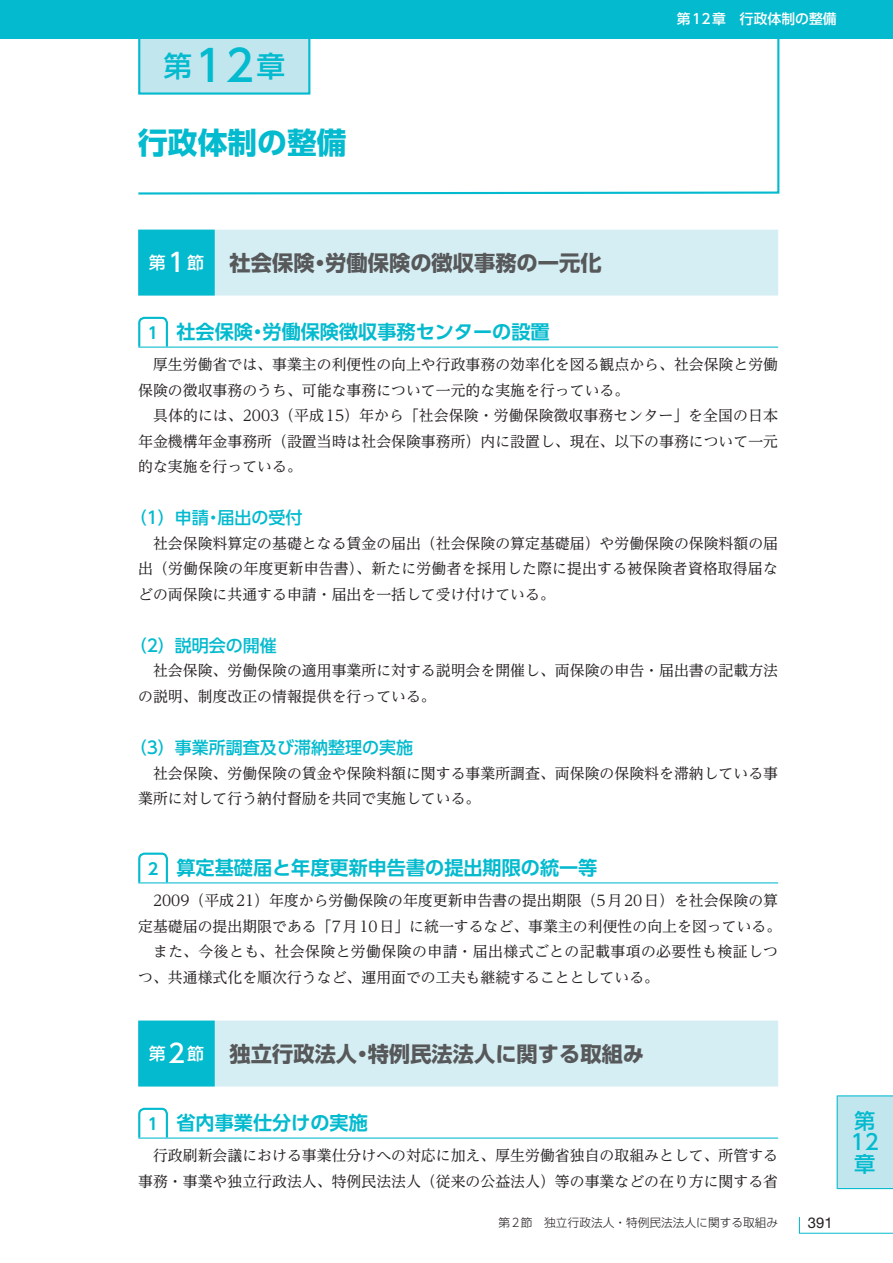
<style>
.page{position:relative;width:893px;height:1263px;background:#fff}
.page>*{position:absolute;margin:0;border:0;box-sizing:border-box;transform-origin:0 0}
.t1{font:700 29.7px "UD Shin Go Pro";color:#03bace}
.t2{font:500 28.65px "UD Shin Go Pro";color:#03bace}
.t3{font:700 21.3px "UD Shin Go Pro";color:#57585a}
.t4{font:500 21.3px/21.3px "UD Shin Go Pro";color:#03bace}
.t5{font:700 19.2px "UD Shin Go Pro De";color:#03bace}
.t6{font:500 16.95px "UD Shin Go Pro";color:#03bace}
.t7{font:14.85px/25.5px "UD Reimin Pro";color:#231f20}
.t8{font:14.85px "UD Reimin Pro";letter-spacing:.025em;color:#231f20}
.t9{font:14.85px "Helvetica Neue LT Std";color:#231f20}
.t10{font:500 13.8px "UD Shin Go Pro";color:#fff}
.t11{font:300 11.7px "UD Shin Go Pro";color:#231f20}
.s1{font-size:43.05px}
.s2{font-weight:500;font-size:16.95px;color:#fff}
.s3{font-weight:500;font-size:25.5px;color:#fff}
.s4{font-size:15.9px}
</style>
<div class="page">
<svg style="left:136px;top:38px;width:644px;height:157px"></svg>
<svg style="left:138px;top:38px;width:172px;height:57px;background:#b4e2eb"></svg>
<div style="left:138px;top:230px;width:640px;height:66px;background:#d5eef3"></div>
<div style="left:138px;top:230px;width:77px;height:66px;background:#03bace"></div>
<hr style="left:138px;top:347px;width:640px;height:1px;background:#03bace">
<hr style="left:138px;top:882px;width:640px;height:1px;background:#03bace">
<div style="left:138px;top:1020px;width:640px;height:66px;background:#d5eef3"></div>
<div style="left:138px;top:1020px;width:77px;height:66px;background:#03bace"></div>
<hr style="left:138px;top:1137px;width:640px;height:1px;background:#03bace">
<svg style="left:138px;top:316px;width:31px;height:32px"></svg>
<svg style="left:138px;top:852px;width:31px;height:32px"></svg>
<svg style="left:138px;top:1107px;width:31px;height:32px"></svg>
<div style="left:0;top:0;width:893px;height:38px;background:#03bace"></div>
<svg style="left:799px;top:1217px;width:94px;height:17px"></svg>
<div style="left:837px;top:1096px;width:56px;height:92px;background:#c2e6ee"></div>
<hr style="left:838px;top:1095px;width:55px;height:1px;background:#03bace">
<hr style="left:837px;top:1095px;width:1px;height:94px;background:#03bace">
<hr style="left:838px;top:1188px;width:55px;height:1px;background:#03bace">
<h2 class="t2" style="left:163px;top:43px;width:123px">第<span class="s1">12</span>章</h2>
<h1 class="t1" style="left:138px;top:118px;width:210px">行政体制の整備</h1>
<p class="t10" style="left:677px;top:8px;width:161px">第12章　行政体制の整備</p>
<h3 class="t3" style="left:149px;top:245px;width:454px"><span class="s2">第</span><span class="s3">1</span><span class="s2">節</span> 社会保険・労働保険の徴収事務の一元化</h3>
<p class="t5" style="left:148px;top:316px;width:403px"><span class="s4">1</span> 社会保険・労働保険徴収事務センターの設置</p>
<p class="t7" style="left:138px;top:351px;width:641px;text-indent:15px">厚生労働省では、事業主の利便性の向上や行政事務の効率化を図る観点から、社会保険と労働保険の徴収事務のうち、可能な事務について一元的な実施を行っている。</p>
<p class="t7" style="left:138px;top:402px;width:641px;text-align:justify;text-indent:15px">具体的には、2003（平成15）年から「社会保険・労働保険徴収事務センター」を全国の日本年金機構年金事務所（設置当時は社会保険事務所）内に設置し、現在、以下の事務について一元的な実施を行っている。</p>
<p class="t6" style="left:130px;top:504px;width:174px">（1）申請・届出の受付</p>
<p class="t7" style="left:138px;top:530px;width:641px;text-align:justify;text-indent:15px">社会保険料算定の基礎となる賃金の届出（社会保険の算定基礎届）や労働保険の保険料額の届出（労働保険の年度更新申告書）、新たに労働者を採用した際に提出する被保険者資格取得届などの両保険に共通する申請・届出を一括して受け付けている。</p>
<p class="t6" style="left:130px;top:632px;width:149px">（2）説明会の開催</p>
<p class="t7" style="left:138px;top:658px;width:641px;text-indent:15px">社会保険、労働保険の適用事業所に対する説明会を開催し、両保険の申告・届出書の記載方法の説明、制度改正の情報提供を行っている。</p>
<p class="t6" style="left:130px;top:734px;width:285px">（3）事業所調査及び滞納整理の実施</p>
<p class="t7" style="left:138px;top:760px;width:641px;text-indent:15px">社会保険、労働保険の賃金や保険料額に関する事業所調査、両保険の保険料を滞納している事業所に対して行う納付督励を共同で実施している。</p>
<p class="t5" style="left:148px;top:852px;width:451px"><span class="s4">2</span> 算定基礎届と年度更新申告書の提出期限の統一等</p>
<p class="t7" style="left:153px;top:887px;width:627px">2009（平成21）年度から労働保険の年度更新申告書の提出期限（5月20日）を社会保険の算</p>
<p class="t7" style="left:138px;top:913px;width:645px">定基礎届の提出期限である「7月10日」に統一するなど、事業主の利便性の向上を図っている。</p>
<p class="t8" style="left:153px;top:939px;width:627px">また、今後とも、社会保険と労働保険の申請・届出様式ごとの記載事項の必要性も検証しつ</p>
<p class="t7" style="left:138px;top:964px;width:522px">つ、共通様式化を順次行うなど、運用面での工夫も継続することとしている。</p>
<h3 class="t3" style="left:149px;top:1036px;width:497px"><span class="s2">第</span><span class="s3">2</span><span class="s2">節</span> 独立行政法人・特例民法法人に関する取組み</h3>
<p class="t5" style="left:148px;top:1107px;width:221px"><span class="s4">1</span> 省内事業仕分けの実施</p>
<p class="t7" style="left:138px;top:1142px;width:641px;text-align:right">行政刷新会議における事業仕分けへの対応に加え、厚生労働省独自の取組みとして、所管する事務・事業や独立行政法人、特例民法法人（従来の公益法人）等の事業などの在り方に関する省</p>
<p class="t11" style="left:499px;top:1213px;width:281px">第2節　独立行政法人・特例民法法人に関する取組み</p>
<p class="t9" style="left:808px;top:1214px;width:26px">391</p>
<h3 class="t4" style="left:851px;top:1110px;width:30px">第<br>12章</h3>
</div>
